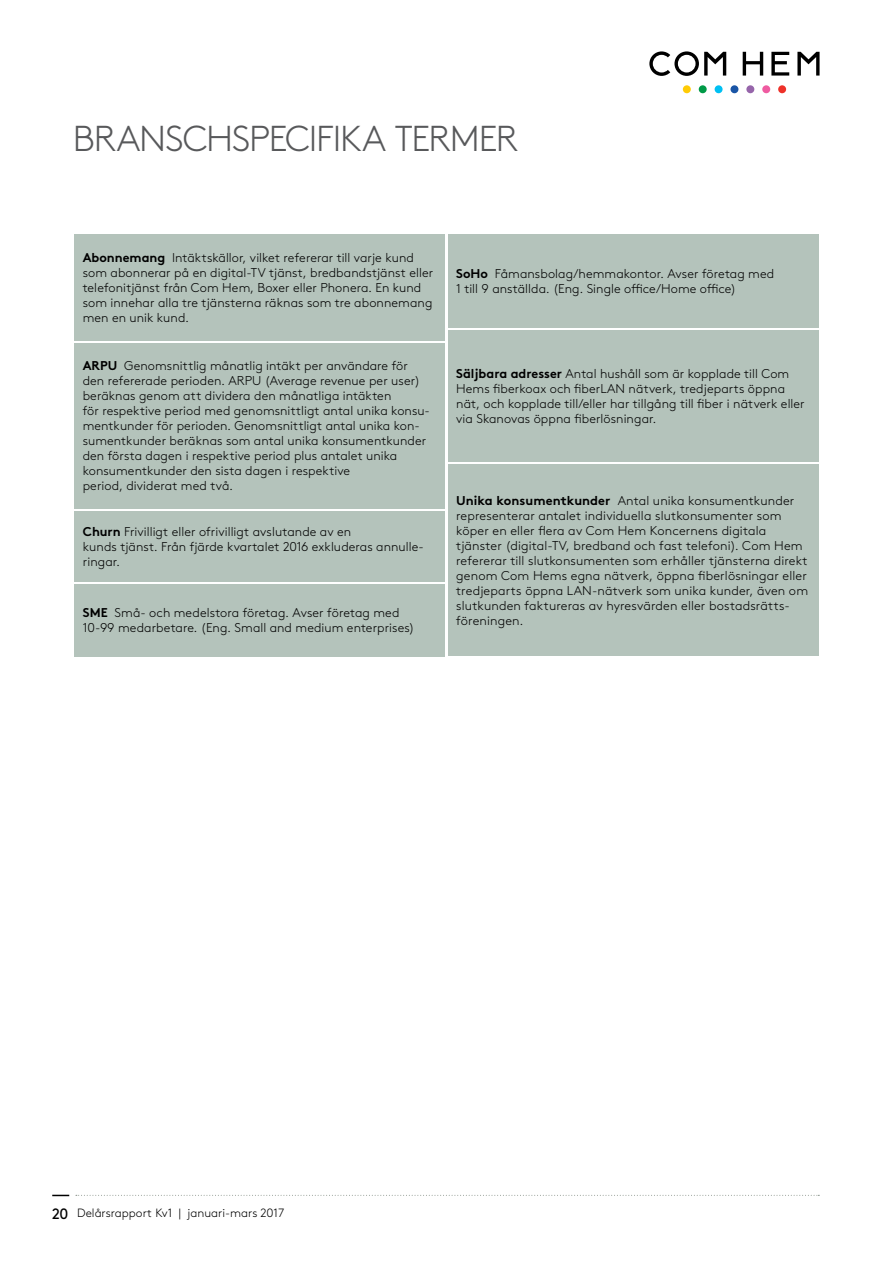
<style>
.page{position:relative;width:893px;height:1263px;background:#fff}
.page>*{position:absolute;margin:0;border:0;box-sizing:border-box;transform-origin:0 0}
.t1{font:300 36px "Brown Std";letter-spacing:-.03em;color:#58595b}
.t2{font:300 12.75px/15px "Brown Std";letter-spacing:.01em;color:#000}
.t3{font:300 12px "Brown Std";color:#000}
.s1{font-weight:700}
.s2{font-weight:400;font-size:15px}
</style>
<div class="page">
<svg style="left:52px;top:1195px;width:17px;height:1px"></svg>
<svg style="left:76px;top:1195px;width:743px;height:1px"></svg>
<div style="left:683px;top:85px;width:8px;height:8px;background:#ffcb05;border-radius:50%"></div>
<div style="left:699px;top:85px;width:8px;height:8px;background:#009a47;border-radius:50%"></div>
<div style="left:715px;top:85px;width:8px;height:8px;background:#00c0f3;border-radius:50%"></div>
<div style="left:730px;top:85px;width:8px;height:8px;background:#1a55a6;border-radius:50%"></div>
<div style="left:746px;top:85px;width:8px;height:8px;background:#9665aa;border-radius:50%"></div>
<div style="left:762px;top:85px;width:8px;height:8px;background:#ef5ba1;border-radius:50%"></div>
<div style="left:778px;top:85px;width:8px;height:8px;background:#ee3129;border-radius:50%"></div>
<svg style="left:649px;top:51px;width:77px;height:25px"></svg>
<svg style="left:771px;top:52px;width:18px;height:24px"></svg>
<svg style="left:743px;top:52px;width:20px;height:24px"></svg>
<svg style="left:797px;top:52px;width:22px;height:24px"></svg>
<div style="left:448px;top:330px;width:371px;height:132px;background:#b4c3bb"></div>
<div style="left:74px;top:343px;width:371px;height:166px;background:#b4c3bb"></div>
<div style="left:74px;top:234px;width:371px;height:106px;background:#b4c3bb"></div>
<div style="left:74px;top:511px;width:371px;height:70px;background:#b4c3bb"></div>
<div style="left:74px;top:584px;width:371px;height:72px;background:#b4c3bb"></div>
<div style="left:448px;top:234px;width:371px;height:93px;background:#b4c3bb"></div>
<div style="left:448px;top:464px;width:371px;height:192px;background:#b4c3bb"></div>
<h1 class="t1" style="left:73px;top:118px;width:447px">BRANSCHSPECIFIKA TERMER</h1>
<p class="t2" style="left:83px;top:250px;width:352px"><span class="s1">Abonnemang</span> Intäktskällor, vilket refererar till varje kund som abonnerar på en digital-TV tjänst, bredbandstjänst eller telefonitjänst från Com Hem, Boxer eller Phonera. En kund som innehar alla tre tjänsterna räknas som tre abonnemang men en unik kund.</p>
<p class="t2" style="left:83px;top:359px;width:349px"><span class="s1">ARPU</span> Genomsnittlig månatlig intäkt per användare för den refererade perioden. ARPU (Average revenue per user) beräknas genom att dividera den månatliga intäkten<br>för respektive period med genomsnittligt antal unika konsu&shy;mentkunder för perioden. Genomsnittligt antal unika kon&shy;sumentkunder beräknas som antal unika konsumentkunder den första dagen i respektive period plus antalet unika konsumentkunder den sista dagen i respektive<br>period, dividerat med två.</p>
<p class="t2" style="left:83px;top:524px;width:342px"><span class="s1">Churn</span> Frivilligt eller ofrivilligt avslutande av en<br>kunds tjänst. Från fjärde kvartalet 2016 exkluderas annulle&shy;ringar.</p>
<p class="t2" style="left:83px;top:606px;width:333px"><span class="s1">SME</span> Små- och medelstora företag. Avser företag med<br>10-99 medarbetare. (Eng. Small and medium enterprises)</p>
<p class="t2" style="left:456px;top:266px;width:320px"><span class="s1">SoHo</span> Fåmansbolag/hemmakontor. Avser företag med<br>1 till 9 anställda. (Eng. Single office/Home office)</p>
<p class="t2" style="left:456px;top:366px;width:350px"><span class="s1">Säljbara adresser</span> Antal hushåll som är kopplade till Com Hems fiberkoax och fiberLAN nätverk, tredjeparts öppna nät, och kopplade till/eller har tillgång till fiber i nätverk eller via Skanovas öppna fiberlösningar.</p>
<p class="t2" style="left:456px;top:493px;width:353px"><span class="s1">Unika konsumentkunder</span> Antal unika konsumentkunder representerar antalet individuella slutkonsumenter som köper en eller flera av Com Hem Koncernens digitala tjänster (digital-TV, bredband och fast telefoni). Com Hem refererar till slutkonsumenten som erhåller tjänsterna direkt genom Com Hems egna nätverk, öppna fiberlösningar eller tredjeparts öppna LAN-nätverk som unika kunder, även om slutkunden faktureras av hyresvärden eller bostadsrätts&shy;föreningen.</p>
<p class="t3" style="left:52px;top:1206px;width:234px"><span class="s2">20</span> Delårsrapport Kv1 | januari-mars 2017</p>
</div>
